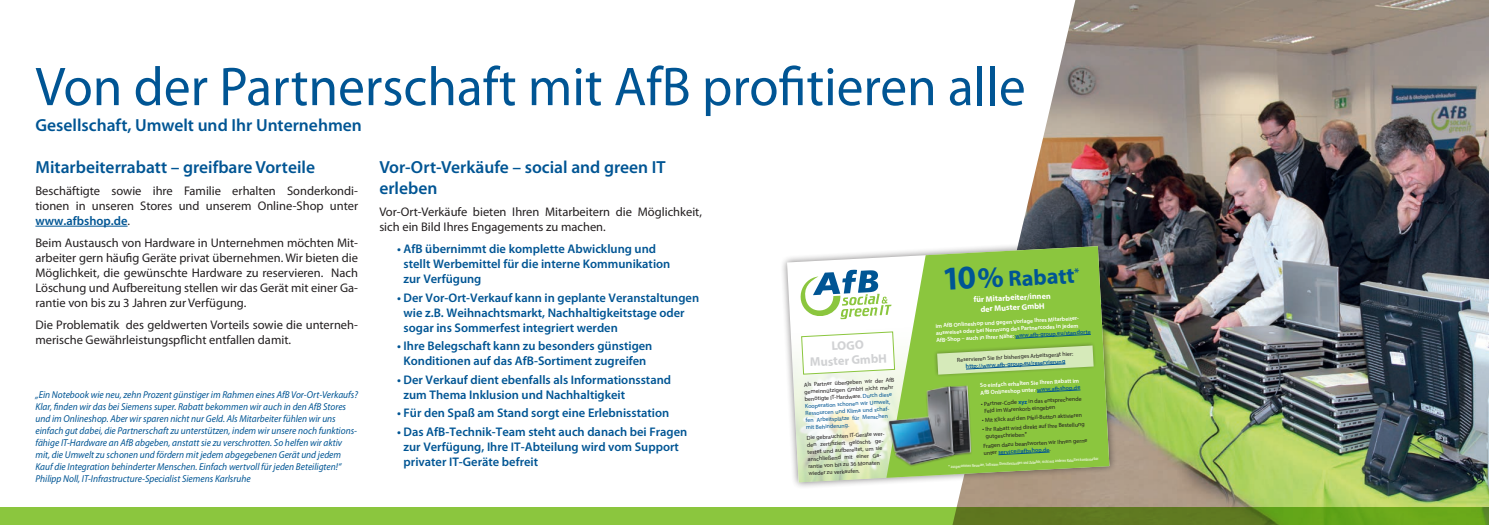
<style>
.page{position:relative;width:1489px;height:525px;background:#fff}
.page>*{position:absolute;margin:0;border:0;box-sizing:border-box;transform-origin:0 0}
.t1{font:55px "Myriad Pro";color:#005594}
.t2{font:700 22.25px "Myriad Pro";color:#005594}
.t3{font:600 17.5px/21px "Myriad Pro";color:#005594}
.t4{font:12.5px/15px "Myriad Pro";color:#231f20;text-align:justify}
.t5{font:600 12.5px/15px "Myriad Pro";color:#005594}
.t6{font:700 12.5px/15px "Myriad Pro";color:#d1d2d4;text-align:center}
.t7{font:italic 10px/12px "Myriad Pro";color:#005594;scale:.94 1}
.t8{font:700 8.12px/9.8px "Myriad Pro";color:#fff;text-align:center}
.t9{font:5.88px/7.1px "Myriad Pro";color:#231f20}
.t10{font:600 5.88px/7.1px "Myriad Pro";color:#fff}
.t11{font:5.88px/7.1px "Myriad Pro";color:#005594}
.t12{font:600 5.88px "Myriad Pro";color:#005594}
.t13{font:condensed 4.5px "Myriad Pro";color:#fff}
.s1{font-weight:600;color:#005594}
.s2{color:#231f20}
.s3{font-size:33.38px}
.s4{font-size:29.62px}
.s5{color:#005594}
.s6{font-weight:700;color:#005594}
</style>
<div class="page">
<img style="left:956px;top:0;width:532px;height:507px">
<hr style="left:35px;top:226px;width:93px;height:1px;background:#005594">
<div style="left:779px;top:239px;width:337px;height:250px;background:#231f20;opacity:.6"></div>
<svg style="left:787px;top:246px;width:322px;height:236px"></svg>
<img style="left:790px;top:313px;width:318px;height:169px">
<svg style="left:886px;top:246px;width:223px;height:231px;fill:#8bc63e"></svg>
<svg style="left:798px;top:269px;width:93px;height:51px"></svg>
<svg style="left:801px;top:331px;width:94px;height:43px"></svg>
<img style="left:973px;top:385px;width:2px;height:71px">
<svg style="left:887px;top:384px;width:86px;height:84px"></svg>
<img style="left:885px;top:413px;width:74px;height:58px">
<svg style="left:1036px;top:389px;width:44px;height:3px"></svg>
<svg style="left:998px;top:451px;width:51px;height:4px"></svg>
<svg style="left:932px;top:334px;width:165px;height:44px"></svg>
<svg style="left:0;top:507px;width:1488px;height:17px;fill:#8bc63e"></svg>
<h1 class="t1" style="left:35px;top:53px;width:991px">Von der Partnerschaft mit AfB profitieren alle</h1>
<h3 class="t3" style="left:35px;top:114px;width:328px">Gesellschaft, Umwelt und Ihr Unternehmen</h3>
<h3 class="t3" style="left:35px;top:156px;width:281px">Mitarbeiterrabatt – greifbare Vorteile</h3>
<p class="t4" style="left:35px;top:183px;width:324px">Beschäftigte sowie ihre Familie erhalten Sonderkondi&shy;tionen in unseren Stores und unserem Online-Shop unter <span class="s1">www.afbshop.de</span>.</p>
<p class="t4" style="left:35px;top:235px;width:324px">Beim Austausch von Hardware in Unternehmen möchten Mit&shy;arbeiter gern häufig Geräte privat übernehmen. Wir bieten die Möglichkeit, die gewünschte Hardware zu reservieren. Nach Löschung und Aufbereitung stellen wir das Gerät mit einer Ga&shy;rantie von bis zu 3 Jahren zur Verfügung.</p>
<p class="t4" style="left:35px;top:317px;width:324px">Die Problematik des geldwerten Vorteils sowie die unterneh&shy;merische Gewährleistungspflicht entfallen damit.</p>
<p class="t7" style="left:35px;top:388px;width:344px">„Ein Notebook wie neu, zehn Prozent günstiger im Rahmen eines AfB Vor-Ort-Verkaufs?<br>Klar, finden wir das bei Siemens super. Rabatt bekommen wir auch in den AfB Stores und im Onlineshop. Aber wir sparen nicht nur Geld. Als Mitarbeiter fühlen wir uns einfach gut dabei, die Partnerschaft zu unterstützen, indem wir unsere noch funktions&shy;fähige IT-Hardware an AfB abgeben, anstatt sie zu verschrotten. So helfen wir aktiv mit, die Umwelt zu schonen und fördern mit jedem abgegebenen Gerät und jedem Kauf die Integration behinderter Menschen. Einfach wertvoll für jeden Beteiligten!“ Philipp Noll, IT-Infrastructure-Specialist Siemens Karlsruhe</p>
<h3 class="t3" style="left:379px;top:156px;width:288px">Vor-Ort-Verkäufe – social and green IT erleben</h3>
<p class="t4" style="left:379px;top:204px;width:324px">Vor-Ort-Verkäufe bieten Ihren Mitarbeitern die Möglichkeit, sich ein Bild Ihres Engagements zu machen.</p>
<p class="t5" style="left:403px;top:241px;width:268px;text-indent:-6px">• AfB übernimmt die komplette Abwicklung und stellt Werbemittel für die interne Kommunikation zur Verfügung</p>
<p class="t5" style="left:403px;top:289px;width:297px;text-indent:-6px">• Der Vor-Ort-Verkauf kann in geplante Veranstaltungen wie z.B. Weihnachtsmarkt, Nachhaltigkeitstage oder sogar ins Sommerfest integriert werden</p>
<p class="t5" style="left:397px;top:338px;width:257px;text-align:center">• Ihre Belegschaft kann zu besonders günstigen<br>Konditionen auf das AfB-Sortiment zugreifen</p>
<p class="t5" style="left:403px;top:371px;width:269px;text-indent:-6px">• Der Verkauf dient ebenfalls als Informationsstand zum Thema Inklusion und Nachhaltigkeit</p>
<p class="t5" style="left:397px;top:405px;width:274px">• Für den Spaß am Stand sorgt eine Erlebnisstation</p>
<p class="t5" style="left:403px;top:423px;width:285px;text-indent:-6px">• Das AfB-Technik-Team steht auch danach bei Fragen zur Verfügung, Ihre IT-Abteilung wird vom Support privater IT-Geräte befreit</p>
<p class="t6" style="left:808px;top:339px;width:78px;rotate:-3deg">LOGO<br>Muster GmbH</p>
<p class="t11" style="left:803px;top:381px;width:92px;rotate:-3deg"><span class="s2">Als Partner übergeben wir der AfB gemeinnützigen GmbH nicht mehr benötigte IT-Hardware.</span> Durch diese<br>Kooperation schonen wir Umwelt,<br>Ressourcen und Klima und schaf&shy;fen Arbeitsplätze für Menschen mit Behinderung.</p>
<p class="t9" style="left:806px;top:434px;width:81px;rotate:-3deg">Die gebrauchten IT-Geräte wer&shy;den zertifi ziert gelöscht, ge&shy;testet und aufbereitet, um sie anschließend mit einer Ga&shy;rantie von bis zu 36 Monaten wieder zu verkaufen.</p>
<h2 class="t2" style="left:941px;top:268px;width:139px;rotate:-3deg"><span class="s3">10</span><span class="s4">%</span> Rabatt<sup>*</sup></h2>
<p class="t8" style="left:973px;top:294px;width:79px;rotate:-3deg">für Mitarbeiter/innen der Muster GmbH</p>
<p class="t10" style="left:935px;top:322px;width:156px;rotate:-3deg">im AfB Onlineshop und gegen Vorlage Ihres Mitarbeiter&shy;ausweises oder bei Nennung des Partnercodes in jedem<br>AfB-Shop – auch in Ihrer Nähe: <span class="s5">www.afb-group.eu/standorte</span></p>
<p class="t10" style="left:979px;top:381px;width:101px;rotate:-3deg">So einfach erhalten Sie Ihren Rabatt im<br>AfB Onlineshop unter <span class="s5">www.afbshop.de</span></p>
<p class="t9" style="left:983px;top:400px;width:99px;text-indent:-3px;rotate:-3deg">• Partner-Code <span class="s6">xyz</span> in das entsprechende<br>Feld im Warenkorb eingeben</p>
<p class="t9" style="left:981px;top:416px;width:102px;rotate:-3deg">• Mit Klick auf den Pfeil-Button aktivieren</p>
<p class="t9" style="left:985px;top:425px;width:101px;text-indent:-3px;rotate:-3deg">• Ihr Rabatt wird direkt auf Ihre Bestellung gutgeschrieben*</p>
<p class="t9" style="left:983px;top:442px;width:106px;rotate:-3deg">Fragen dazu beantworten wir Ihnen gerne unter <span class="s1">service@afbshop.de</span>.</p>
<p class="t9" style="left:957px;top:356px;width:118px;rotate:-3deg">Reservieren Sie Ihr bisheriges Arbeitsgerät hier:</p>
<p class="t12" style="left:965px;top:362px;width:101px;rotate:-3deg">http://www.afb-group.eu/reservierung</p>
<p class="t13" style="left:948px;top:463px;width:152px;rotate:-3deg">* ausgenommen Neuware, Software, Dienstleistungen und Zubehör, nicht mit anderen Rabatten kombinierbar</p>
</div>
